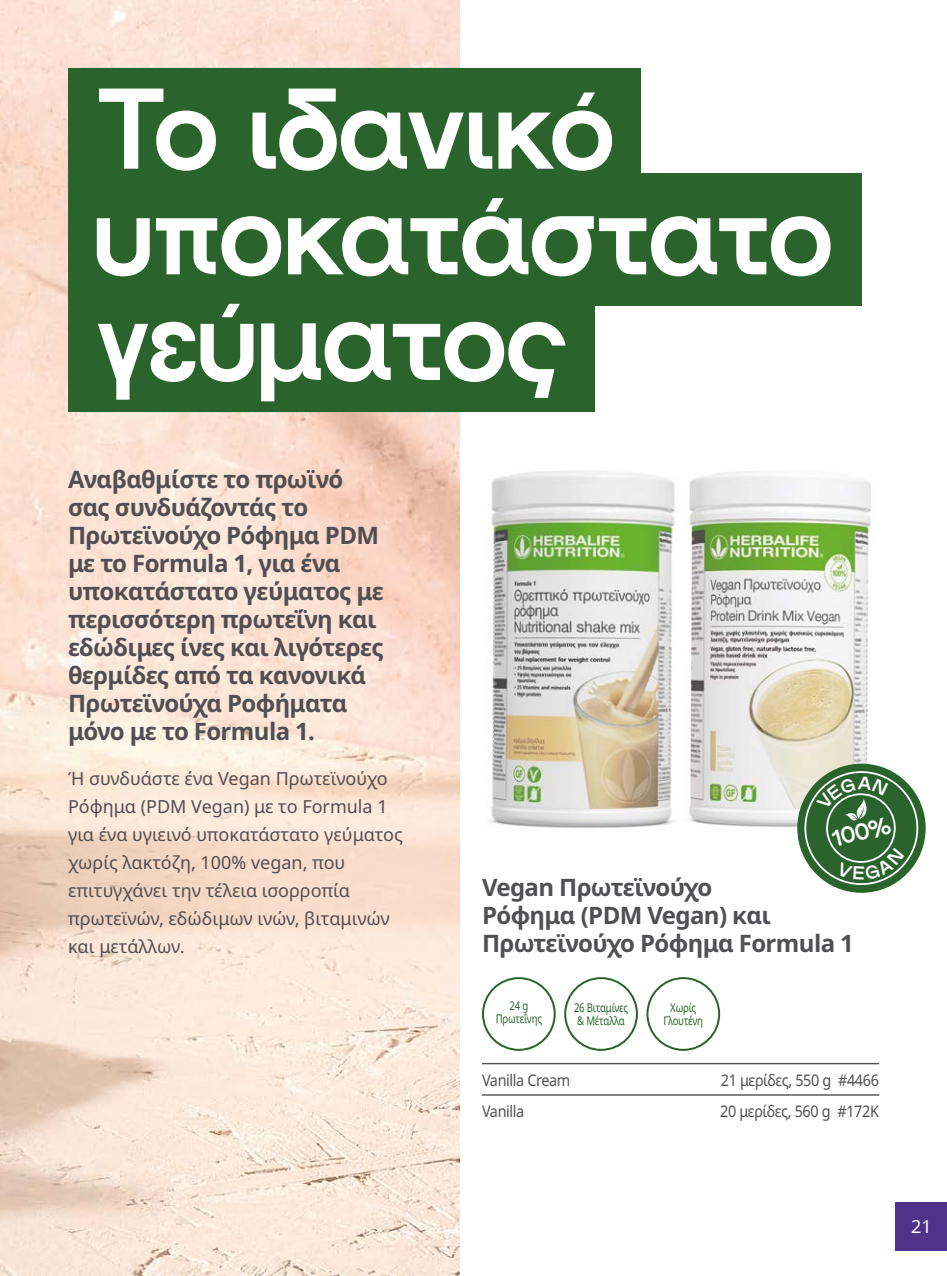
<style>
.page{position:relative;width:947px;height:1276px;background:#fff}
.page>*{position:absolute;margin:0;border:0;box-sizing:border-box;transform-origin:0 0}
.t1{font:700 112.2px/105.6px "Herbalife Natural";letter-spacing:-.02em;color:#fff}
.t2{font:700 24px/28px "Noto Sans";letter-spacing:-.025em;color:#504f53}
.t3{font:700 22.6px "Herbalife Natural";color:#fff}
.t4{font:18px/28px "Noto Sans";color:#504f53}
.t5{font:18px "Noto Sans";color:#fff}
.t6{font:16px "Noto Sans";letter-spacing:-.025em;color:#504f53;scale:.9 1}
.t7{font:12px/13px "Noto Sans";letter-spacing:-.02em;color:#2a642c;text-align:center;scale:.8 1}
</style>
<div class="page">
<img style="left:0;top:0;width:459px;height:1276px">
<div style="left:482px;top:977px;width:74px;height:74px;border:2px solid #2a642c;border-radius:50%"></div>
<div style="left:564px;top:977px;width:74px;height:74px;border:2px solid #2a642c;border-radius:50%"></div>
<div style="left:646px;top:977px;width:74px;height:74px;border:2px solid #2a642c;border-radius:50%"></div>
<img style="left:488px;top:482px;width:187px;height:346px">
<img style="left:492px;top:471px;width:181px;height:354px">
<img style="left:689px;top:471px;width:181px;height:355px">
<hr style="left:482px;top:1063px;width:397px;height:1px;background:#504f53">
<hr style="left:482px;top:1094px;width:397px;height:1px;background:#504f53">
<div style="left:68px;top:68px;width:573px;height:132px;background:#2a642c"></div>
<div style="left:68px;top:174px;width:794px;height:132px;background:#2a642c"></div>
<div style="left:68px;top:279px;width:526px;height:133px;background:#2a642c"></div>
<div style="left:797px;top:763px;width:128px;height:130px;background:#2a642c;border-radius:50%"></div>
<div style="left:896px;top:1202px;width:51px;height:48px;background:#4f328a"></div>
<svg style="left:801px;top:768px;width:118px;height:120px"></svg>
<h1 class="t1" style="left:95px;top:79px;width:740px">Το ιδανικό υποκατάστατο γεύματος</h1>
<p class="t2" style="left:68px;top:465px;width:317px">Αναβαθμίστε το πρωϊνό σας συνδυάζοντάς το<br>Πρωτεϊνούχο Ρόφημα PDM με το Formula 1, για ένα υποκατάστατο γεύματος με περισσότερη πρωτεΐνη και εδώδιμες ίνες και λιγότερες θερμίδες από τα κανονικά<br>Πρωτεϊνούχα Ροφήματα μόνο με το Formula 1.</p>
<p class="t4" style="left:68px;top:764px;width:336px">Ή συνδυάστε ένα Vegan Πρωτεϊνούχο<br>Ρόφημα (PDM Vegan) με το Formula 1 για ένα υγιεινό υποκατάστατο γεύματος χωρίς λακτόζη, 100% vegan, που επιτυγχάνει την τέλεια ισορροπία πρωτεϊνών, εδώδιμων ινών, βιταμινών και μετάλλων.</p>
<p class="t3" style="left:829px;top:826px;width:61px;rotate:-14deg">100%</p>
<p class="t2" style="left:482px;top:874px;width:373px">Vegan Πρωτεϊνούχο<br>Ρόφημα (PDM Vegan) και<br>Πρωτεϊνούχο Ρόφημα Formula 1</p>
<p class="t7" style="left:496px;top:999px;width:59px">24 g<br>Πρωτεΐνης</p>
<p class="t7" style="left:574px;top:1001px;width:69px;text-align:left">26 Βιταμίνες &amp; Μέταλλα</p>
<p class="t7" style="left:663px;top:1001px;width:51px">Χωρίς<br>Γλουτένη</p>
<p class="t6" style="left:482px;top:1070px;width:100px">Vanilla Cream</p>
<p class="t6" style="left:721px;top:1070px;width:177px">21 μερίδες, 550 g #4466</p>
<p class="t6" style="left:482px;top:1102px;width:49px">Vanilla</p>
<p class="t6" style="left:720px;top:1102px;width:178px">20 μερίδες, 560 g #172K</p>
<p class="t5" style="left:911px;top:1216px;width:22px">21</p>
</div>
